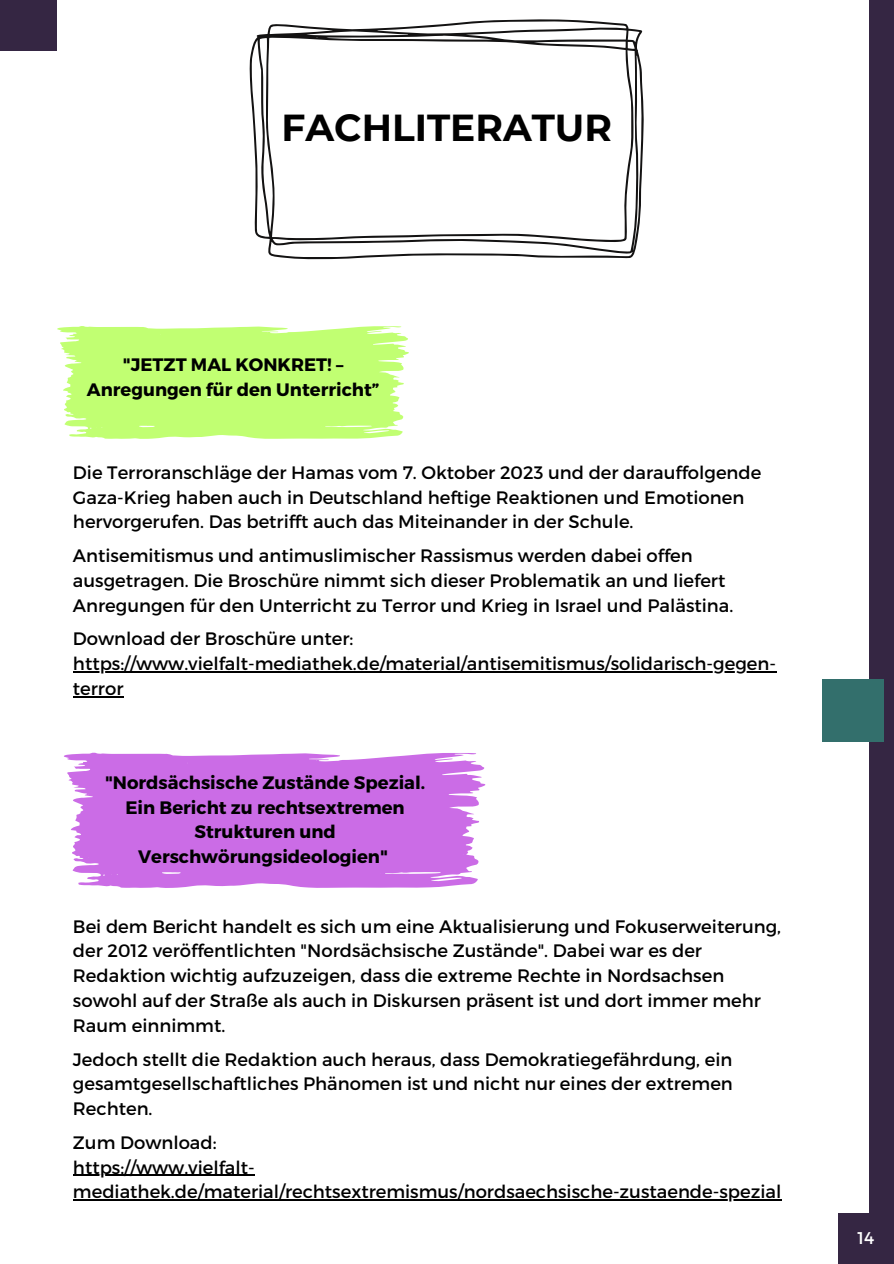
<style>
.page{position:relative;width:894px;height:1264px;background:#fff}
.page>*{position:absolute;margin:0;border:0;box-sizing:border-box;transform-origin:0 0}
.t1{font:700 37.5px "Montserrat";color:#000}
.t2{font:18px/24.8px "Montserrat";color:#000}
.t3{font:700 18px/24.8px "Montserrat";color:#000;text-align:center}
.t4{font:16.95px "Montserrat";color:#fff}
</style>
<div class="page">
<div style="left:868px;top:0;width:25px;height:1263px;background:#352643"></div>
<div style="left:0;top:0;width:57px;height:51px;background:#352643"></div>
<div style="left:837px;top:1212px;width:56px;height:51px;background:#352643"></div>
<svg style="left:249px;top:19px;width:394px;height:240px"></svg>
<svg style="left:57px;top:326px;width:352px;height:113px;background:#c7ff80"></svg>
<hr style="left:73px;top:671px;width:702px;height:1px;background:#000">
<hr style="left:73px;top:696px;width:50px;height:1px;background:#000">
<div style="left:822px;top:679px;width:61px;height:62px;background:#336f6c"></div>
<svg style="left:64px;top:752px;width:421px;height:136px;background:#d07be8"></svg>
<hr style="left:73px;top:1174px;width:182px;height:1px;background:#000">
<hr style="left:73px;top:1199px;width:708px;height:1px;background:#000">
<h1 class="t1" style="left:281px;top:105px;width:332px">FACHLITERATUR</h1>
<p class="t3" style="left:87px;top:351px;width:294px">"JETZT MAL KONKRET! –<br>Anregungen für den Unterricht”</p>
<h2 class="t2" style="left:73px;top:459px;width:689px">Die Terroranschläge der Hamas vom 7. Oktober 2023 und der darauffolgende<br>Gaza-Krieg haben auch in Deutschland heftige Reaktionen und Emotionen hervorgerufen. Das betrifft auch das Miteinander in der Schule.</h2>
<p class="t2" style="left:73px;top:542px;width:661px">Antisemitismus und antimuslimischer Rassismus werden dabei offen ausgetragen. Die Broschüre nimmt sich dieser Problematik an und liefert<br>Anregungen für den Unterricht zu Terror und Krieg in Israel und Palästina.</p>
<p class="t2" style="left:73px;top:625px;width:282px">Download der Broschüre unter:</p>
<p class="t2" style="left:73px;top:650px;width:704px">https://www.vielfalt-mediathek.de/material/antisemitismus/solidarisch-gegen&shy;terror</p>
<p class="t3" style="left:105px;top:769px;width:321px">"Nordsächsische Zustände Spezial.<br>Ein Bericht zu rechtsextremen<br>Strukturen und<br>Verschwörungsideologien"</p>
<p class="t2" style="left:73px;top:913px;width:709px">Bei dem Bericht handelt es sich um eine Aktualisierung und Fokuserweiterung, der 2012 veröffentlichten "Nordsächsische Zustände". Dabei war es der Redaktion wichtig aufzuzeigen, dass die extreme Rechte in Nordsachsen sowohl auf der Straße als auch in Diskursen präsent ist und dort immer mehr Raum einnimmt.</p>
<h2 class="t2" style="left:73px;top:1045px;width:661px;text-align:justify">Jedoch stellt die Redaktion auch heraus, dass Demokratiegefährdung, ein gesamtgesellschaftliches Phänomen ist und nicht nur eines der extremen Rechten.</h2>
<p class="t2" style="left:73px;top:1129px;width:145px">Zum Download:</p>
<p class="t2" style="left:73px;top:1153px;width:183px">https://www.vielfalt-</p>
<p class="t2" style="left:73px;top:1178px;width:709px">mediathek.de/material/rechtsextremismus/nordsaechsische-zustaende-spezial</p>
<p class="t4" style="left:857px;top:1227px;width:18px">14</p>
</div>
